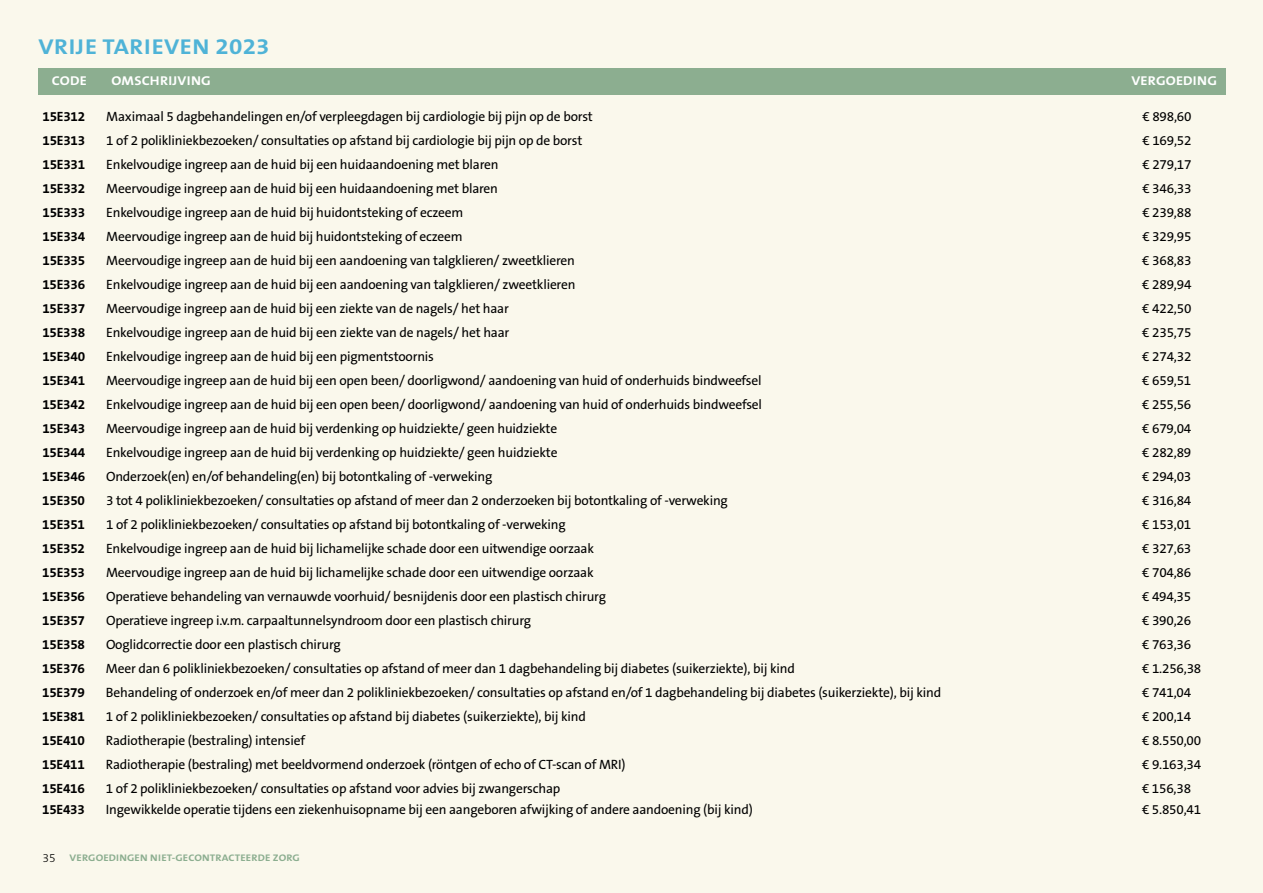
<style>
.page{position:relative;width:1263px;height:893px;background:#faf8ec}
.page>*{position:absolute;margin:0;border:0;box-sizing:border-box;transform-origin:0 0}
.t1{font:700 21.6px "The Sans B W7";letter-spacing:.025em;color:#4fb3d7;scale:1.13 1}
.t2{font:13.5px "The Sans B W5 Plain";letter-spacing:-.015em;color:#000}
.t3{font:700 13.5px "The Sans B W7";letter-spacing:-.015em;color:#000}
.t4{font:700 12.9px "The Sans B W7";letter-spacing:.015em;color:#fff;scale:1.11 1}
.t5{font:700 9.6px "The Sans B W7";letter-spacing:.015em;color:#8cae90;scale:1.12 1}
.s1{font-family:"The Sans B W3";font-weight:300;font-size:12px;color:#000}
</style>
<div class="page">
<div style="left:38px;top:68px;width:1188px;height:27px;background:#8cae90"></div>
<h1 class="t1" style="left:38px;top:33px;width:206px">VRIJE TARIEVEN 2023</h1>
<p class="t4" style="left:52px;top:73px;width:33px">CODE</p>
<p class="t4" style="left:112px;top:73px;width:91px">OMSCHRIJVING</p>
<p class="t4" style="left:1131px;top:73px;width:79px">VERGOEDING</p>
<p class="t3" style="left:43px;top:107px;width:44px">15E312</p>
<p class="t2" style="left:106px;top:107px;width:488px">Maximaal 5 dagbehandelingen en/of verpleegdagen bij cardiologie bij pijn op de borst</p>
<p class="t2" style="left:1142px;top:107px;width:51px">€ 898,60</p>
<p class="t3" style="left:43px;top:131px;width:44px">15E313</p>
<p class="t2" style="left:106px;top:131px;width:478px">1 of 2 polikliniekbezoeken/ consultaties op afstand bij cardiologie bij pijn op de borst</p>
<p class="t2" style="left:1142px;top:131px;width:51px">€ 169,52</p>
<p class="t3" style="left:42px;top:155px;width:44px">15E331</p>
<p class="t2" style="left:106px;top:155px;width:394px">Enkelvoudige ingreep aan de huid bij een huidaandoening met blaren</p>
<p class="t2" style="left:1142px;top:155px;width:51px">€ 279,17</p>
<p class="t3" style="left:42px;top:179px;width:44px">15E332</p>
<p class="t2" style="left:106px;top:179px;width:393px">Meervoudige ingreep aan de huid bij een huidaandoening met blaren</p>
<p class="t2" style="left:1142px;top:179px;width:51px">€ 346,33</p>
<p class="t3" style="left:42px;top:203px;width:44px">15E333</p>
<p class="t2" style="left:106px;top:203px;width:358px">Enkelvoudige ingreep aan de huid bij huidontsteking of eczeem</p>
<p class="t2" style="left:1142px;top:203px;width:51px">€ 239,88</p>
<p class="t3" style="left:42px;top:227px;width:44px">15E334</p>
<p class="t2" style="left:106px;top:227px;width:358px">Meervoudige ingreep aan de huid bij huidontsteking of eczeem</p>
<p class="t2" style="left:1142px;top:227px;width:51px">€ 329,95</p>
<p class="t3" style="left:42px;top:251px;width:44px">15E335</p>
<p class="t2" style="left:106px;top:251px;width:470px">Meervoudige ingreep aan de huid bij een aandoening van talgklieren/ zweetklieren</p>
<p class="t2" style="left:1142px;top:251px;width:51px">€ 368,83</p>
<p class="t3" style="left:42px;top:275px;width:44px">15E336</p>
<p class="t2" style="left:106px;top:275px;width:471px">Enkelvoudige ingreep aan de huid bij een aandoening van talgklieren/ zweetklieren</p>
<p class="t2" style="left:1142px;top:275px;width:51px">€ 289,94</p>
<p class="t3" style="left:42px;top:299px;width:44px">15E337</p>
<p class="t2" style="left:106px;top:299px;width:404px">Meervoudige ingreep aan de huid bij een ziekte van de nagels/ het haar</p>
<p class="t2" style="left:1142px;top:299px;width:51px">€ 422,50</p>
<p class="t3" style="left:42px;top:323px;width:44px">15E338</p>
<p class="t2" style="left:106px;top:323px;width:405px">Enkelvoudige ingreep aan de huid bij een ziekte van de nagels/ het haar</p>
<p class="t2" style="left:1142px;top:323px;width:51px">€ 235,75</p>
<p class="t3" style="left:42px;top:347px;width:44px">15E340</p>
<p class="t2" style="left:106px;top:347px;width:329px">Enkelvoudige ingreep aan de huid bij een pigmentstoornis</p>
<p class="t2" style="left:1142px;top:347px;width:51px">€ 274,32</p>
<p class="t3" style="left:42px;top:371px;width:44px">15E341</p>
<p class="t2" style="left:106px;top:371px;width:657px">Meervoudige ingreep aan de huid bij een open been/ doorligwond/ aandoening van huid of onderhuids bindweefsel</p>
<p class="t2" style="left:1142px;top:371px;width:51px">€ 659,51</p>
<p class="t3" style="left:42px;top:395px;width:44px">15E342</p>
<p class="t2" style="left:106px;top:395px;width:657px">Enkelvoudige ingreep aan de huid bij een open been/ doorligwond/ aandoening van huid of onderhuids bindweefsel</p>
<p class="t2" style="left:1142px;top:395px;width:51px">€ 255,56</p>
<p class="t3" style="left:42px;top:419px;width:44px">15E343</p>
<p class="t2" style="left:106px;top:419px;width:453px">Meervoudige ingreep aan de huid bij verdenking op huidziekte/ geen huidziekte</p>
<p class="t2" style="left:1142px;top:419px;width:51px">€ 679,04</p>
<p class="t3" style="left:42px;top:443px;width:44px">15E344</p>
<p class="t2" style="left:106px;top:443px;width:453px">Enkelvoudige ingreep aan de huid bij verdenking op huidziekte/ geen huidziekte</p>
<p class="t2" style="left:1142px;top:443px;width:51px">€ 282,89</p>
<p class="t3" style="left:42px;top:467px;width:44px">15E346</p>
<p class="t2" style="left:106px;top:467px;width:388px">Onderzoek(en) en/of behandeling(en) bij botontkaling of -verweking</p>
<p class="t2" style="left:1142px;top:467px;width:51px">€ 294,03</p>
<p class="t3" style="left:42px;top:491px;width:44px">15E350</p>
<p class="t2" style="left:106px;top:491px;width:623px">3 tot 4 polikliniekbezoeken/ consultaties op afstand of meer dan 2 onderzoeken bij botontkaling of -verweking</p>
<p class="t2" style="left:1142px;top:491px;width:51px">€ 316,84</p>
<p class="t3" style="left:42px;top:515px;width:44px">15E351</p>
<p class="t2" style="left:106px;top:515px;width:461px">1 of 2 polikliniekbezoeken/ consultaties op afstand bij botontkaling of -verweking</p>
<p class="t2" style="left:1142px;top:515px;width:51px">€ 153,01</p>
<p class="t3" style="left:42px;top:539px;width:44px">15E352</p>
<p class="t2" style="left:106px;top:539px;width:490px">Enkelvoudige ingreep aan de huid bij lichamelijke schade door een uitwendige oorzaak</p>
<p class="t2" style="left:1142px;top:539px;width:51px">€ 327,63</p>
<p class="t3" style="left:42px;top:563px;width:44px">15E353</p>
<p class="t2" style="left:106px;top:563px;width:489px">Meervoudige ingreep aan de huid bij lichamelijke schade door een uitwendige oorzaak</p>
<p class="t2" style="left:1142px;top:563px;width:51px">€ 704,86</p>
<p class="t3" style="left:42px;top:587px;width:44px">15E356</p>
<p class="t2" style="left:106px;top:587px;width:501px">Operatieve behandeling van vernauwde voorhuid/ besnijdenis door een plastisch chirurg</p>
<p class="t2" style="left:1142px;top:587px;width:51px">€ 494,35</p>
<p class="t3" style="left:42px;top:611px;width:44px">15E357</p>
<p class="t2" style="left:106px;top:611px;width:427px">Operatieve ingreep i.v.m. carpaaltunnelsyndroom door een plastisch chirurg</p>
<p class="t2" style="left:1142px;top:611px;width:51px">€ 390,26</p>
<p class="t3" style="left:42px;top:635px;width:44px">15E358</p>
<p class="t2" style="left:106px;top:635px;width:236px">Ooglidcorrectie door een plastisch chirurg</p>
<p class="t2" style="left:1142px;top:635px;width:51px">€ 763,36</p>
<p class="t3" style="left:42px;top:659px;width:44px">15E376</p>
<p class="t2" style="left:106px;top:659px;width:690px">Meer dan 6 polikliniekbezoeken/ consultaties op afstand of meer dan 1 dagbehandeling bij diabetes (suikerziekte), bij kind</p>
<p class="t2" style="left:1142px;top:659px;width:61px">€ 1.256,38</p>
<p class="t3" style="left:42px;top:683px;width:44px">15E379</p>
<p class="t2" style="left:106px;top:683px;width:837px">Behandeling of onderzoek en/of meer dan 2 polikliniekbezoeken/ consultaties op afstand en/of 1 dagbehandeling bij diabetes (suikerziekte), bij kind</p>
<p class="t2" style="left:1142px;top:683px;width:51px">€ 741,04</p>
<p class="t3" style="left:42px;top:707px;width:44px">15E381</p>
<p class="t2" style="left:106px;top:707px;width:481px">1 of 2 polikliniekbezoeken/ consultaties op afstand bij diabetes (suikerziekte), bij kind</p>
<p class="t2" style="left:1142px;top:707px;width:51px">€ 200,14</p>
<p class="t3" style="left:42px;top:731px;width:44px">15E410</p>
<p class="t2" style="left:106px;top:731px;width:201px">Radiotherapie (bestraling) intensief</p>
<p class="t2" style="left:1142px;top:731px;width:61px">€ 8.550,00</p>
<p class="t3" style="left:42px;top:755px;width:44px">15E411</p>
<p class="t2" style="left:106px;top:755px;width:521px">Radiotherapie (bestraling) met beeldvormend onderzoek (röntgen of echo of CT-scan of MRI)</p>
<p class="t2" style="left:1142px;top:755px;width:61px">€ 9.163,34</p>
<p class="t3" style="left:42px;top:779px;width:44px">15E416</p>
<p class="t2" style="left:106px;top:779px;width:456px">1 of 2 polikliniekbezoeken/ consultaties op afstand voor advies bij zwangerschap</p>
<p class="t2" style="left:1142px;top:779px;width:51px">€ 156,38</p>
<p class="t3" style="left:42px;top:800px;width:44px">15E433</p>
<p class="t2" style="left:106px;top:800px;width:648px">Ingewikkelde operatie tijdens een ziekenhuisopname bij een aangeboren afwijking of andere aandoening (bij kind)</p>
<p class="t2" style="left:1142px;top:800px;width:61px">€ 5.850,41</p>
<p class="t5" style="left:43px;top:851px;width:231px"><span class="s1">35</span> VERGOEDINGEN NIET-GECONTRACTEERDE ZORG</p>
</div>
